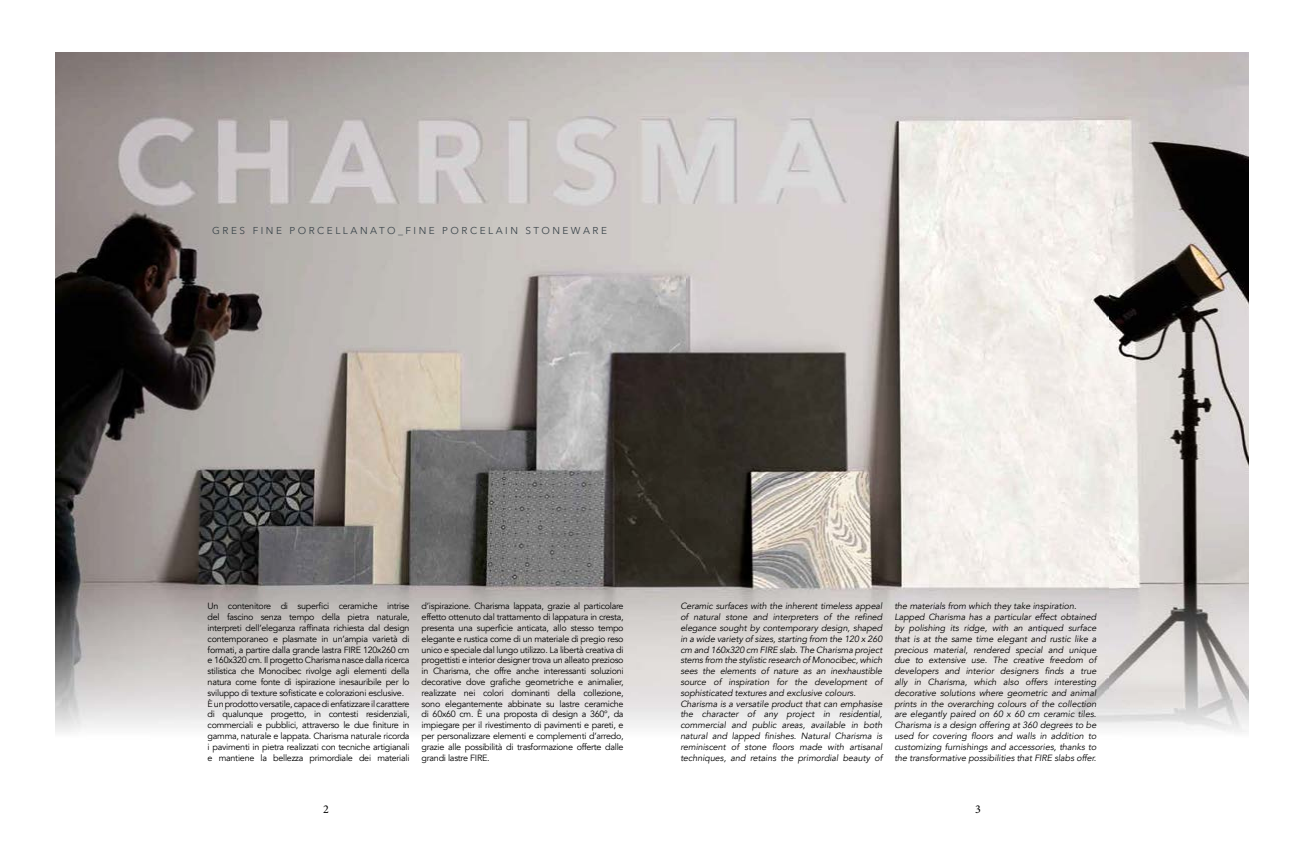
<style>
.page{position:relative;width:1304px;height:842px;background:#fff}
.page>*{position:absolute;margin:0;border:0;box-sizing:border-box;transform-origin:0 0}
.t1{font:12px "Minion Pro";color:#000}
.t2{font:10px "Avenir Next";letter-spacing:.25em;color:#3b454b}
.t3{font:9px/10.8px "Avenir";letter-spacing:-.03em;color:#000}
.t4{font:italic 9px/10.8px "Avenir";letter-spacing:-.005em;color:#000}
</style>
<div class="page">
<img style="left:55px;top:52px;width:1194px;height:682px">
<p class="t2" style="left:212px;top:222px;width:396px">GRES FINE PORCELLANATO_FINE PORCELAIN STONEWARE</p>
<p class="t3" style="left:208px;top:601px;width:203px">Un contenitore di superfici ceramiche intrise del fascino senza tempo della pietra naturale, interpreti dell’eleganza raffinata richiesta dal design contemporaneo e plasmate in un’ampia varietà di formati, a partire dalla grande lastra FIRE 120x260 cm e 160x320 cm. Il progetto Charisma nasce dalla ricerca stilistica che Monocibec rivolge agli elementi della natura come fonte di ispirazione inesauribile per lo sviluppo di texture sofisticate e colorazioni esclusive.<br>È un prodotto versatile, capace di enfatizzare il carattere di qualunque progetto, in contesti residenziali, commerciali e pubblici, attraverso le due finiture in gamma, naturale e lappata. Charisma naturale ricorda i pavimenti in pietra realizzati con tecniche artigianali e mantiene la bellezza primordiale dei materiali</p>
<p class="t3" style="left:422px;top:601px;width:203px;text-align:justify">d’ispirazione. Charisma lappata, grazie al particolare effetto ottenuto dal trattamento di lappatura in cresta, presenta una superficie anticata, allo stesso tempo elegante e rustica come di un materiale di pregio reso unico e speciale dal lungo utilizzo. La libertà creativa di progettisti e interior designer trova un alleato prezioso in Charisma, che offre anche interessanti soluzioni decorative dove grafiche geometriche e animalier, realizzate nei colori dominanti della collezione, sono elegantemente abbinate su lastre ceramiche di 60x60 cm. È una proposta di design a 360°, da impiegare per il rivestimento di pavimenti e pareti, e per personalizzare elementi e complementi d’arredo, grazie alle possibilità di trasformazione offerte dalle grandi lastre FIRE.</p>
<p class="t4" style="left:680px;top:601px;width:204px">Ceramic surfaces with the inherent timeless appeal of natural stone and interpreters of the refined elegance sought by contemporary design, shaped in a wide variety of sizes, starting from the 120 x 260 cm and 160x320 cm FIRE slab. The Charisma project stems from the stylistic research of Monocibec, which sees the elements of nature as an inexhaustible source of inspiration for the development of sophisticated textures and exclusive colours.<br>Charisma is a versatile product that can emphasise the character of any project in residential, commercial and public areas, available in both natural and lapped finishes. Natural Charisma is reminiscent of stone floors made with artisanal techniques, and retains the primordial beauty of</p>
<p class="t4" style="left:894px;top:601px;width:204px">the materials from which they take inspiration.<br>Lapped Charisma has a particular effect obtained by polishing its ridge, with an antiqued surface that is at the same time elegant and rustic like a precious material, rendered special and unique due to extensive use. The creative freedom of developers and interior designers finds a true ally in Charisma, which also offers interesting decorative solutions where geometric and animal prints in the overarching colours of the collection are elegantly paired on 60 x 60 cm ceramic tiles.<br>Charisma is a design offering at 360 degrees to be used for covering floors and walls in addition to customizing furnishings and accessories, thanks to the transformative possibilities that FIRE slabs offer.</p>
<h1 class="t1" style="left:323px;top:801px;width:7px">2</h1>
<h1 class="t1" style="left:975px;top:801px;width:7px">3</h1>
</div>
